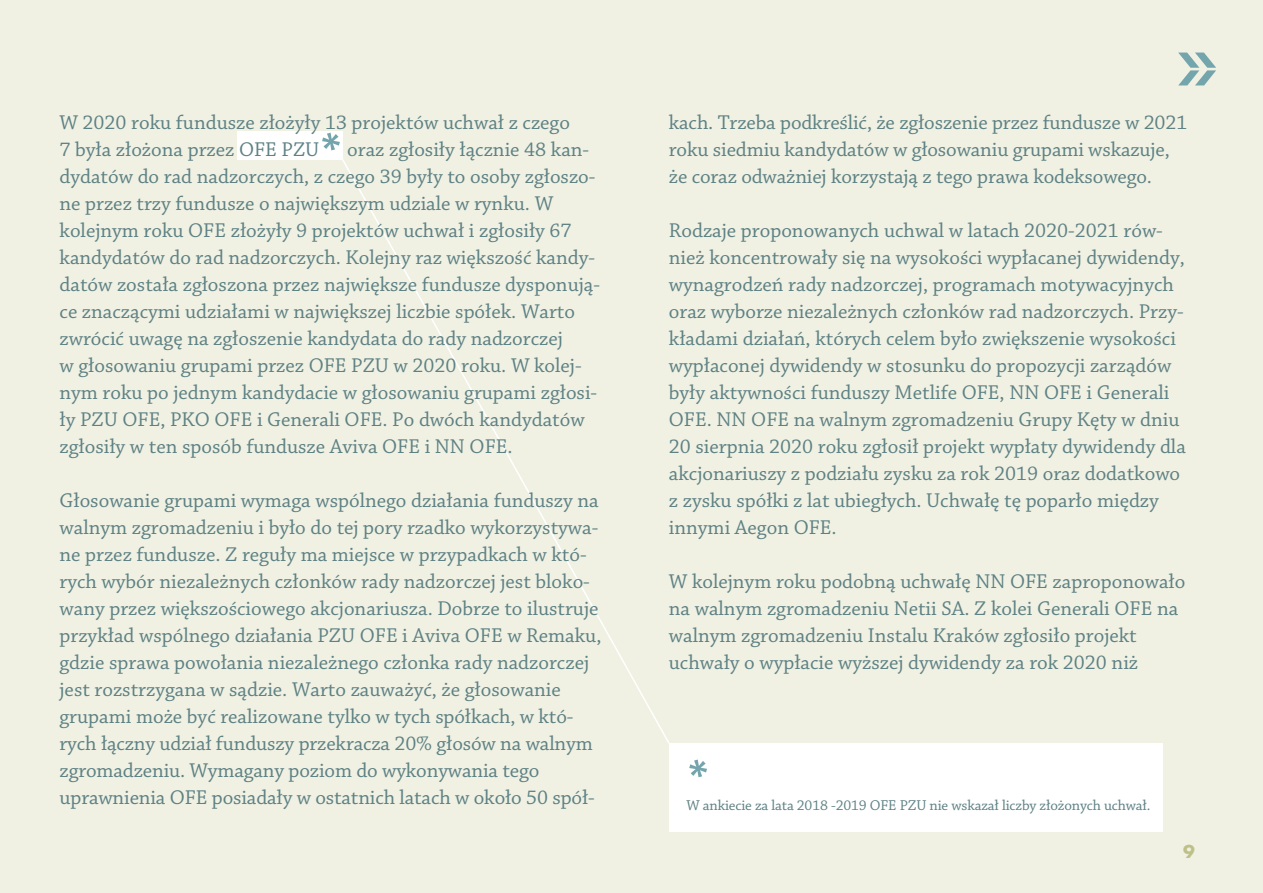
<style>
.page{position:relative;width:1263px;height:893px;background:#f0f1e3}
.page>*{position:absolute;margin:0;border:0;box-sizing:border-box;transform-origin:0 0}
.t1{font:51px "Allerta Stencil";color:#74a5ad}
.t2{font:21px/27px "Chaparral Pro";color:#5e8184}
.t3{font:700 19.5px "Futura PT";color:#bdc188}
.t4{font:15px "Chaparral Pro";letter-spacing:-.01em;color:#5e8184}
</style>
<div class="page">
<svg style="left:1178px;top:53px;width:38px;height:32px"></svg>
<div style="left:669px;top:743px;width:494px;height:89px;background:#fff"></div>
<div style="left:237px;top:131px;width:106px;height:28px;background:#fff"></div>
<svg style="left:341px;top:159px;width:329px;height:585px"></svg>
<p class="t2" style="left:60px;top:110px;width:512px">W 2020 roku fundusze złożyły 13 projektów uchwał z czego<br>7 była złożona przez OFE PZU</p>
<h1 class="t1" style="left:319px;top:117px;width:25px">*</h1>
<p class="t2" style="left:60px;top:137px;width:542px;text-indent:288px">oraz zgłosiły łącznie 48 kan&shy;dydatów do rad nadzorczych, z czego 39 były to osoby zgłoszo&shy;ne przez trzy fundusze o największym udziale w rynku. W kolejnym roku OFE złożyły 9 projektów uchwał i zgłosiły 67 kandydatów do rad nadzorczych. Kolejny raz większość kandy&shy;datów została zgłoszona przez największe fundusze dysponują&shy;ce znaczącymi udziałami w największej liczbie spółek. Warto zwrócić uwagę na zgłoszenie kandydata do rady nadzorczej<br>w głosowaniu grupami przez OFE PZU w 2020 roku. W kolej&shy;nym roku po jednym kandydacie w głosowaniu grupami zgłosi&shy;ły PZU OFE, PKO OFE i Generali OFE. Po dwóch kandydatów zgłosiły w ten sposób fundusze Aviva OFE i NN OFE.</p>
<p class="t2" style="left:60px;top:488px;width:543px">Głosowanie grupami wymaga wspólnego działania funduszy na walnym zgromadzeniu i było do tej pory rzadko wykorzystywa&shy;ne przez fundusze. Z reguły ma miejsce w przypadkach w któ&shy;rych wybór niezależnych członków rady nadzorczej jest bloko&shy;wany przez większościowego akcjonariusza. Dobrze to ilustruje przykład wspólnego działania PZU OFE i Aviva OFE w Remaku, gdzie sprawa powołania niezależnego członka rady nadzorczej jest rozstrzygana w sądzie. Warto zauważyć, że głosowanie grupami może być realizowane tylko w tych spółkach, w któ&shy;rych łączny udział funduszy przekracza 20% głosów na walnym zgromadzeniu. Wymagany poziom do wykonywania tego uprawnienia OFE posiadały w ostatnich latach w około 50 spół-</p>
<p class="t2" style="left:669px;top:110px;width:520px">kach. Trzeba podkreślić, że zgłoszenie przez fundusze w 2021 roku siedmiu kandydatów w głosowaniu grupami wskazuje, że coraz odważniej korzystają z tego prawa kodeksowego.</p>
<p class="t2" style="left:669px;top:218px;width:518px">Rodzaje proponowanych uchwal w latach 2020-2021 rów&shy;nież koncentrowały się na wysokości wypłacanej dywidendy, wynagrodzeń rady nadzorczej, programach motywacyjnych oraz wyborze niezależnych członków rad nadzorczych. Przy&shy;kładami działań, których celem było zwiększenie wysokości wypłaconej dywidendy w stosunku do propozycji zarządów były aktywności funduszy Metlife OFE, NN OFE i Generali OFE. NN OFE na walnym zgromadzeniu Grupy Kęty w dniu 20 sierpnia 2020 roku zgłosił projekt wypłaty dywidendy dla akcjonariuszy z podziału zysku za rok 2019 oraz dodatkowo z zysku spółki z lat ubiegłych. Uchwałę tę poparło między innymi Aegon OFE.</p>
<p class="t2" style="left:669px;top:569px;width:518px">W kolejnym roku podobną uchwałę NN OFE zaproponowało na walnym zgromadzeniu Netii SA. Z kolei Generali OFE na walnym zgromadzeniu Instalu Kraków zgłosiło projekt uchwały o wypłacie wyższej dywidendy za rok 2020 niż</p>
<h1 class="t1" style="left:686px;top:744px;width:25px">*</h1>
<p class="t4" style="left:686px;top:797px;width:466px">W ankiecie za lata 2018 -2019 OFE PZU nie wskazał liczby złożonych uchwał.</p>
<p class="t3" style="left:1183px;top:839px;width:13px">9</p>
</div>
